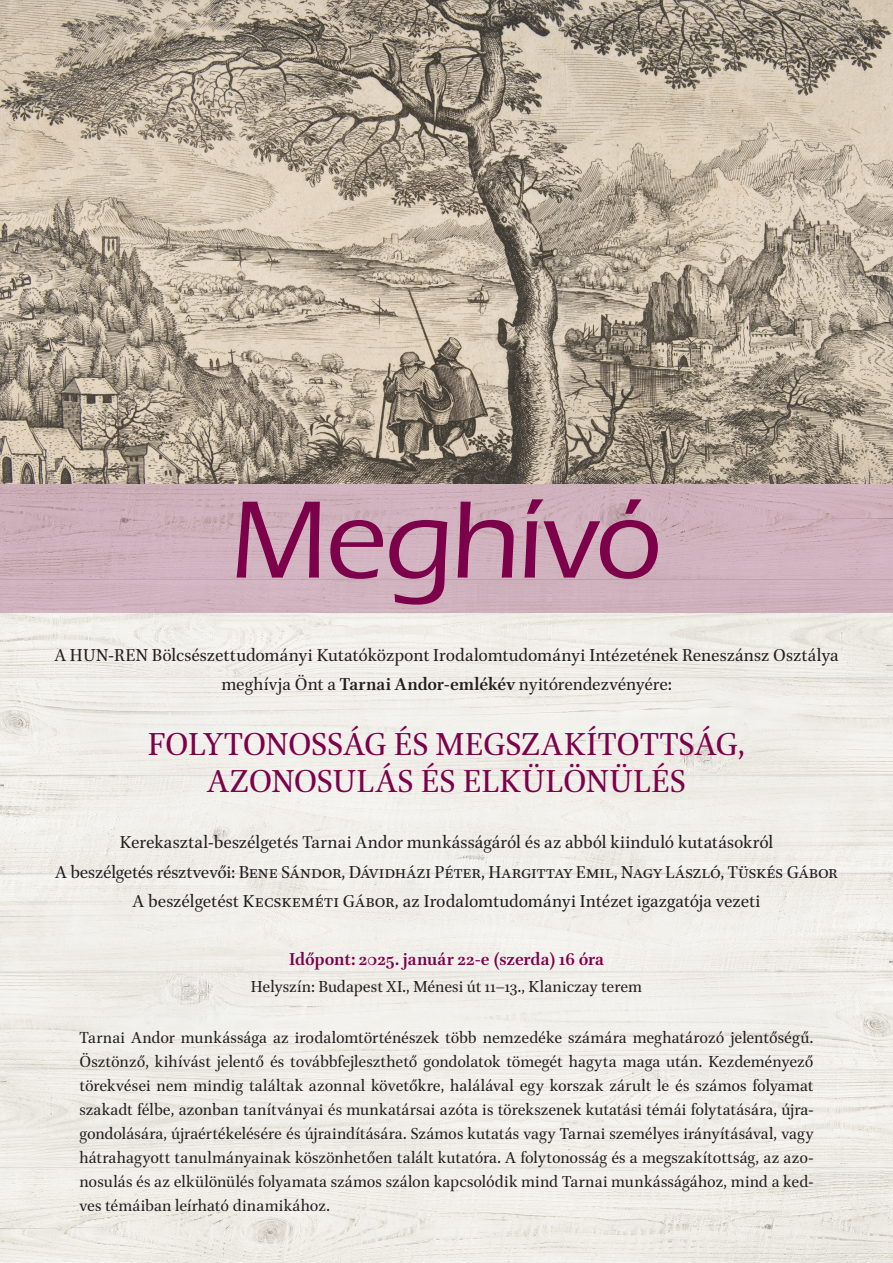
<style>
.page{position:relative;width:893px;height:1263px;background:#fff}
.page>*{position:absolute;margin:0;border:0;box-sizing:border-box;transform-origin:0 0}
.t1{font:500 114px "Eras ITC";letter-spacing:-.02em;color:#7d004a}
.t2{font:36px "Brill";letter-spacing:.01em;color:#7d004a}
.t3{font:19.5px/29.2px "Brill";color:#231f20;text-align:center}
.t4{font:700 19.5px "Brill";color:#7d004a}
.t5{font:18px/24px "Brill";letter-spacing:.005em;color:#231f20;text-align:justify}
.s1{font-weight:700}
</style>
<div class="page">
<img style="left:0;top:612px;width:893px;height:651px">
<img style="left:0;top:0;width:893px;height:484px">
<svg style="left:0;top:484px;width:893px;height:128px;fill:#d0b2be"></svg>
<h1 class="t1" style="left:231px;top:476px;width:433px">Meghívó</h1>
<p class="t3" style="left:54px;top:641px;width:786px">A HUN-REN Bölcsészettudományi Kutatóközpont Irodalomtudományi Intézetének Reneszánsz Osztálya meghívja Önt a <span class="s1">Tarnai Andor-emlékév</span> nyitórendezvényére:</p>
<h2 class="t2" style="left:148px;top:719px;width:118px">Folytono</h2>
<h2 class="t2" style="left:311px;top:719px;width:435px">sság és megszakítottság,</h2>
<h2 class="t2" style="left:207px;top:757px;width:65px">azono</h2>
<h2 class="t2" style="left:317px;top:757px;width:370px">sulás és elkülönülés</h2>
<p class="t3" style="left:55px;top:829px;width:781px">Kerekasztal-beszélgetés Tarnai Andor munkásságáról és az abból kiinduló kutatásokról<br>A beszélgetés résztvevői: Bene Sándor, Dávidházi Péter, Hargittay Emil, Nagy László, Tüskés Gábor<br>A beszélgetést Kecskeméti Gábor, az Irodalomtudományi Intézet igazgatója vezeti</p>
<p class="t4" style="left:289px;top:946px;width:316px">Időpont: 2025. január 22-e (szerda) 16 óra</p>
<p class="t5" style="left:251px;top:976px;width:393px">Helyszín: Budapest XI., Ménesi út 11–13., Klaniczay terem</p>
<p class="t5" style="left:79px;top:1027px;width:736px">Tarnai Andor munkássága az irodalomtörténészek több nemzedéke számára meghatározó jelentőségű.<br>Ösztönző, kihívást jelentő és továbbfejleszthető gondolatok tömegét hagyta maga után. Kezdeményező törekvései nem mindig találtak azonnal követőkre, halálával egy korszak zárult le és számos folyamat szakadt félbe, azonban tanítványai és munkatársai azóta is törekszenek kutatási témái folytatására, újra&shy;gondolására, újraértékelésére és újraindítására. Számos kutatás vagy Tarnai személyes irányításával, vagy hátrahagyott tanulmányainak köszönhetően talált kutatóra. A folytonosság és a megszakítottság, az azo&shy;nosulás és az elkülönülés folyamata számos szálon kapcsolódik mind Tarnai munkásságához, mind a ked&shy;ves témáiban leírható dinamikához.</p>
</div>
